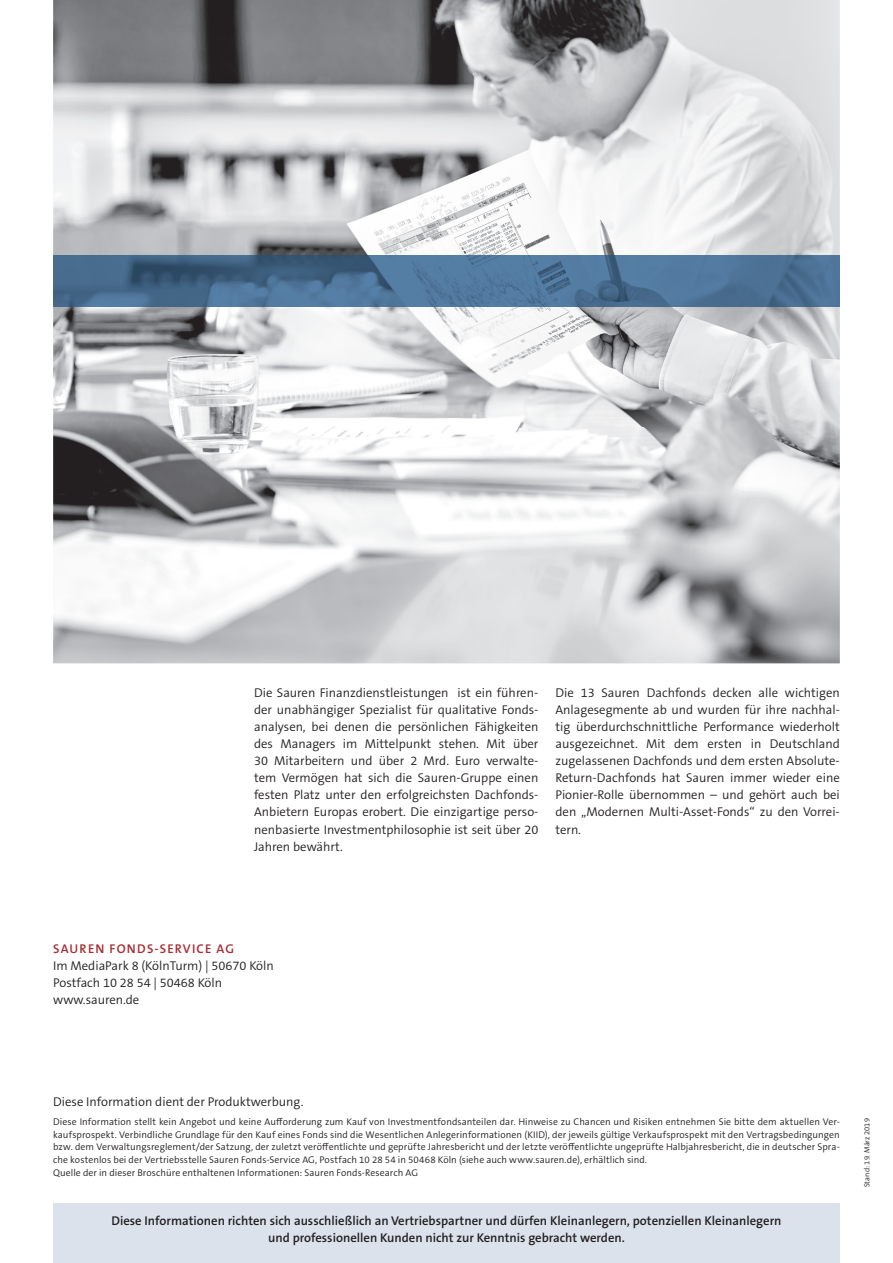
<style>
.page{position:relative;width:893px;height:1263px;background:#fff}
.page>*{position:absolute;margin:0;border:0;box-sizing:border-box;transform-origin:0 0}
.t1{font:300 12.75px/17px "The Sans Os F";color:#231f20;text-align:justify}
.t2{font:600 12.75px/17px "The Sans Os F";color:#231f20;text-align:center}
.t3{font:600 12.75px "The Sans Os F";letter-spacing:.095em;color:#a72b30}
.t4{font:300 9.75px/12.8px "The Sans Os F";letter-spacing:.005em;color:#231f20}
.t5{font:300 7.5px "The Sans Os F";letter-spacing:.005em;color:#231f20}
</style>
<div class="page">
<img style="left:53px;top:0;width:787px;height:663px">
<img style="left:53px;top:255px;width:787px;height:51px">
<div style="left:53px;top:1203px;width:787px;height:60px;background:#dbe2ec"></div>
<p class="t1" style="left:254px;top:685px;width:286px">Die Sauren Finanzdienstleistungen ist ein führen&shy;der unabhängiger Spezialist für qualitative Fonds&shy;analysen, bei denen die persönlichen Fähigkeiten des Managers im Mittelpunkt stehen. Mit über 30 Mitarbeitern und über 2 Mrd. Euro verwalte&shy;tem Vermögen hat sich die Sauren-Gruppe einen festen Platz unter den erfolgreichsten Dachfonds-Anbietern Europas erobert. Die einzigartige perso&shy;nenbasierte Investmentphilosophie ist seit über 20<br>Jahren bewährt.</p>
<p class="t1" style="left:555px;top:685px;width:286px">Die 13 Sauren Dachfonds decken alle wichtigen Anlagesegmente ab und wurden für ihre nachhal&shy;tig überdurchschnittliche Performance wiederholt ausgezeichnet. Mit dem ersten in Deutschland zugelassenen Dachfonds und dem ersten Absolute-Return-Dachfonds hat Sauren immer wieder eine Pionier-Rolle übernommen – und gehört auch bei den „Modernen Multi-Asset-Fonds“ zu den Vorrei&shy;tern.</p>
<p class="t3" style="left:53px;top:940px;width:182px">SAUREN FONDS-SERVICE AG</p>
<p class="t1" style="left:53px;top:957px;width:222px;text-align:left">Im MediaPark 8 (KölnTurm) | 50670 Köln<br>Postfach 10 28 54 | 50468 Köln www.sauren.de</p>
<p class="t1" style="left:53px;top:1093px;width:252px">Diese Information dient der Produktwerbung.</p>
<p class="t4" style="left:53px;top:1115px;width:788px">Diese Information stellt kein Angebot und keine Aufforderung zum Kauf von Investmentfondsanteilen dar. Hinweise zu Chancen und Risiken entnehmen Sie bitte dem aktuellen Ver&shy;kaufsprospekt. Verbindliche Grundlage für den Kauf eines Fonds sind die Wesentlichen Anlegerinformationen (KIID), der jeweils gültige Verkaufsprospekt mit den Vertragsbedingungen bzw. dem Verwaltungsreglement/der Satzung, der zuletzt veröffentlichte und geprüfte Jahresbericht und der letzte veröffentlichte ungeprüfte Halbjahresbericht, die in deutscher Spra&shy;che kostenlos bei der Vertriebsstelle Sauren Fonds-Service AG, Postfach 10 28 54 in 50468 Köln (siehe auch www.sauren.de), erhältlich sind.<br>Quelle der in dieser Broschüre enthaltenen Informationen: Sauren Fonds-Research AG</p>
<p class="t2" style="left:111px;top:1212px;width:671px">Diese Informationen richten sich ausschließlich an Vertriebspartner und dürfen Kleinanlegern, potenziellen Kleinanlegern und professionellen Kunden nicht zur Kenntnis gebracht werden.</p>
<p class="t5" style="left:862px;top:1187px;width:71px;rotate:-90deg">Stand: 19. März 2019</p>
</div>
